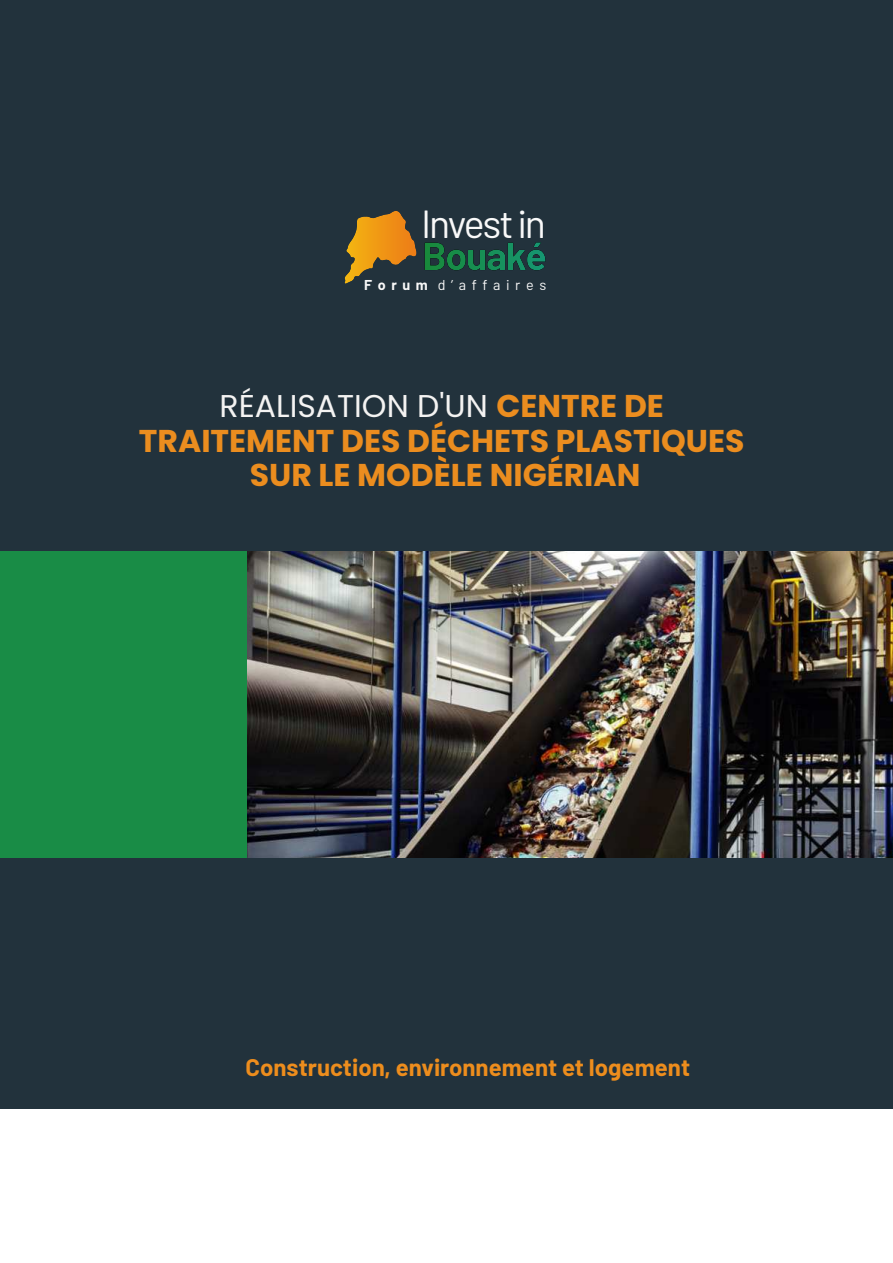
<style>
.page{position:relative;width:893px;height:1263px;background:#22323c}
.page>*{position:absolute;margin:0;border:0;box-sizing:border-box;transform-origin:0 0}
.t1{font:39.3px "Barlow";letter-spacing:-.055em;color:#f9f9f9}
.t2{font:700 31.5px/34.5px "Poppins";color:#eb8d1f;text-align:center}
.t3{font:700 24px "Barlow";color:#ed8d1d}
.t4{font:14.4px "Barlow";color:#f9f9f9}
.s1{font-weight:700}
.s2{font-weight:400;color:#f4f3f2}
</style>
<div class="page">
<div style="left:0;top:1110px;width:893px;height:153px;background:#fff"></div>
<div style="left:0;top:552px;width:247px;height:306px;background:#198c46"></div>
<svg style="left:344px;top:211px;width:73px;height:73px"></svg>
<svg style="left:425px;top:242px;width:120px;height:28px"></svg>
<img style="left:247px;top:552px;width:646px;height:306px">
<p class="t1" style="left:421px;top:204px;width:127px">Invest in</p>
<p class="t4" style="left:364px;top:277px;width:184px"><span class="s1">F o r u m</span> d ’ a f f a i r e s</p>
<p class="t2" style="left:139px;top:389px;width:607px"><span class="s2">RÉALISATION D'UN</span> CENTRE DE<br>TRAITEMENT DES DÉCHETS PLASTIQUES<br>SUR LE MODÈLE NIGÉRIAN</p>
<p class="t3" style="left:246px;top:1055px;width:446px">Construction, environnement et logement</p>
</div>
